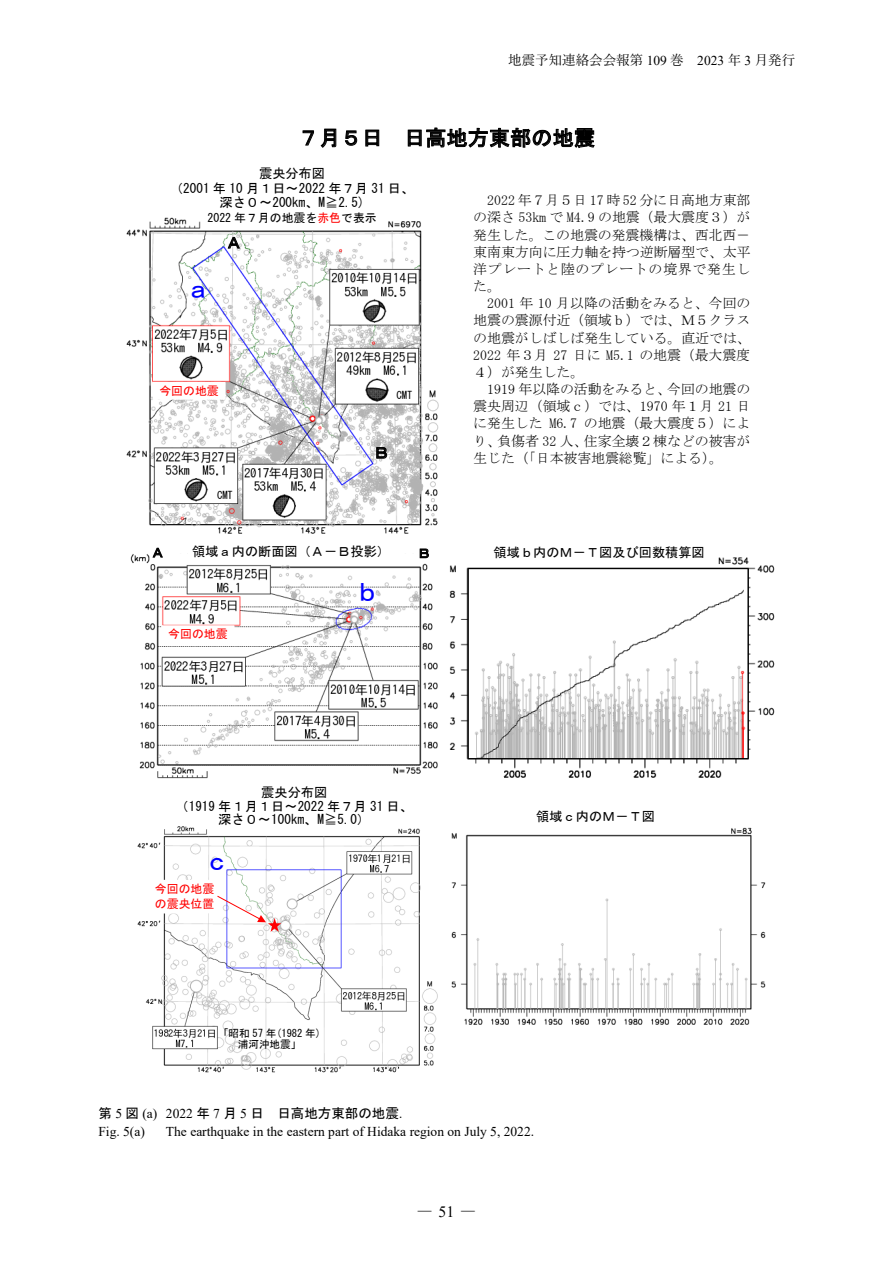
<style>
.page{position:relative;width:893px;height:1263px;background:#fff}
.page>*{position:absolute;margin:0;border:0;box-sizing:border-box;transform-origin:0 0}
.t1{font:26.4px "MS Gothic";color:#00f}
.t2{font:21px "MS Gothic";letter-spacing:.01em;color:#000}
.t3{font:15.9px "MS Gothic";color:#000}
.t4{font:15.75px "Yu Mincho";color:#000}
.t5{font:13.95px "MS Mincho";color:#000}
.t6{font:13.95px "MS Mincho";letter-spacing:.045em;color:#000}
.t7{font:13.5px "Times New Roman";color:#000}
.t8{font:13.5px "MS Gothic";color:#000}
.t9{font:13.5px "Yu Mincho";color:#000}
.t10{font:13.2px/14.5px "MS Gothic";color:#000;text-align:center}
.t11{font:11.85px/15.3px "MS Gothic";color:#f00}
.t12{font:11.85px "MS Gothic";color:#000}
.t13{font:10.65px/10.8px "MS Gothic";letter-spacing:-.005em;color:#000;text-align:center}
.s1{font-family:"Times New Roman"}
.s2{color:#f00}
</style>
<div class="page">
<img style="left:449px;top:557px;width:326px;height:221px">
<img style="left:131px;top:554px;width:307px;height:224px">
<img style="left:126px;top:217px;width:313px;height:316px">
<img style="left:451px;top:827px;width:315px;height:198px">
<img style="left:137px;top:826px;width:301px;height:247px">
<div style="left:482px;top:544px;width:234px;height:19px;background:#fff"></div>
<div style="left:150px;top:880px;width:69px;height:33px;background:#fff"></div>
<div style="left:153px;top:383px;width:72px;height:16px;background:#fff"></div>
<div style="left:153px;top:382px;width:73px;height:18px;border:1px solid #fff"></div>
<div style="left:151px;top:554px;width:266px;height:10px;background:#fff"></div>
<div style="left:421px;top:826px;width:19px;height:10px;background:#fff"></div>
<div style="left:423px;top:219px;width:23px;height:12px;background:#fff"></div>
<div style="left:162px;top:626px;width:72px;height:16px;background:#fff"></div>
<div style="left:162px;top:625px;width:72px;height:18px;border:1px solid #fff"></div>
<svg style="left:217px;top:896px;width:64px;height:36px"></svg>
<p class="t9" style="left:508px;top:48px;width:288px">地震予知連絡会会報第 <span class="s1">109</span> 巻　<span class="s1">2023</span> 年 <span class="s1">3</span> 月発行</p>
<p class="t2" style="left:298px;top:127px;width:298px">７月５日 日高地方東部の地震</p>
<p class="t10" style="left:170px;top:166px;width:246px">震央分布図<br>（2001 年 10 月１日～2022 年７月 31 日、深さ０～200km、M≧2.5)</p>
<p class="t12" style="left:207px;top:212px;width:171px">2022 年７月の地震を<span class="s2">赤色</span>で表示</p>
<p class="t1" style="left:185px;top:275px;width:28px">ａ</p>
<p class="t3" style="left:226px;top:235px;width:17px">Ａ</p>
<p class="t11" style="left:159px;top:383px;width:61px">今回の地震</p>
<p class="t13" style="left:396px;top:389px;width:17px">CMT</p>
<p class="t13" style="left:217px;top:489px;width:17px">CMT</p>
<p class="t3" style="left:373px;top:445px;width:17px">Ｂ</p>
<p class="t10" style="left:151px;top:545px;width:15px">Ａ</p>
<p class="t10" style="left:192px;top:544px;width:199px">領域ａ内の断面図（Ａ－Ｂ投影）</p>
<p class="t11" style="left:168px;top:626px;width:61px">今回の地震</p>
<p class="t1" style="left:354px;top:579px;width:28px">ｂ</p>
<p class="t10" style="left:417px;top:546px;width:15px">Ｂ</p>
<p class="t5" style="left:487px;top:193px;width:265px">2022 年７月５日 17 時 52 分に日高地方東部</p>
<p class="t5" style="left:473px;top:210px;width:279px">の深さ 53km で M4.9 の地震（最大震度３）が</p>
<p class="t5" style="left:473px;top:228px;width:278px">発生した。この地震の発震機構は、西北西－</p>
<p class="t5" style="left:473px;top:245px;width:279px">東南東方向に圧力軸を持つ逆断層型で、太平</p>
<p class="t6" style="left:473px;top:262px;width:278px">洋プレートと陸のプレートの境界で発生し</p>
<p class="t5" style="left:473px;top:279px;width:29px">た。</p>
<p class="t5" style="left:487px;top:296px;width:265px">2001 年 10 月以降の活動をみると、今回の</p>
<p class="t5" style="left:473px;top:313px;width:279px">地震の震源付近（領域ｂ）では、Ｍ５クラス</p>
<p class="t5" style="left:473px;top:331px;width:279px">の地震がしばしば発生している。直近では、</p>
<p class="t5" style="left:473px;top:348px;width:278px">2022 年３月 27 日に M5.1 の地震（最大震度</p>
<p class="t5" style="left:473px;top:365px;width:113px">４）が発生した。</p>
<p class="t5" style="left:487px;top:382px;width:265px">1919 年以降の活動をみると、今回の地震の</p>
<p class="t5" style="left:473px;top:399px;width:279px">震央周辺（領域ｃ）では、1970 年１月 21 日</p>
<p class="t5" style="left:473px;top:416px;width:279px">に発生した M6.7 の地震（最大震度５）によ</p>
<p class="t5" style="left:473px;top:434px;width:279px">り、負傷者 32 人、住家全壊２棟などの被害が</p>
<p class="t5" style="left:473px;top:451px;width:251px">生じた（「日本被害地震総覧」による）。</p>
<p class="t10" style="left:494px;top:545px;width:213px">領域ｂ内のＭ－Ｔ図及び回数積算図</p>
<p class="t10" style="left:175px;top:786px;width:239px;line-height:13.4px">震央分布図<br>（1919 年１月１日～2022 年７月 31 日、深さ０～100km、M≧5.0）</p>
<p class="t1" style="left:203px;top:847px;width:28px">ｃ</p>
<p class="t11" style="left:155px;top:881px;width:61px">今回の地震の震央位置</p>
<p class="t13" style="left:218px;top:1028px;width:105px">「昭和 57 年(1982 年)浦河沖地震」</p>
<p class="t10" style="left:536px;top:809px;width:120px">領域ｃ内のＭ－Ｔ図</p>
<p class="t8" style="left:98px;top:1106px;width:315px">第 <span class="s1">5</span> 図 <span class="s1">(a) 2022</span> 年 <span class="s1">7</span> 月 <span class="s1">5</span> 日　日高地方東部の地震．</p>
<p class="t7" style="left:98px;top:1122px;width:48px">Fig. 5(a)</p>
<p class="t7" style="left:166px;top:1122px;width:370px">The earthquake in the eastern part of Hidaka region on July 5, 2022.</p>
<p class="t4" style="left:417px;top:1197px;width:61px">―<span class="s1">51</span>―</p>
</div>
